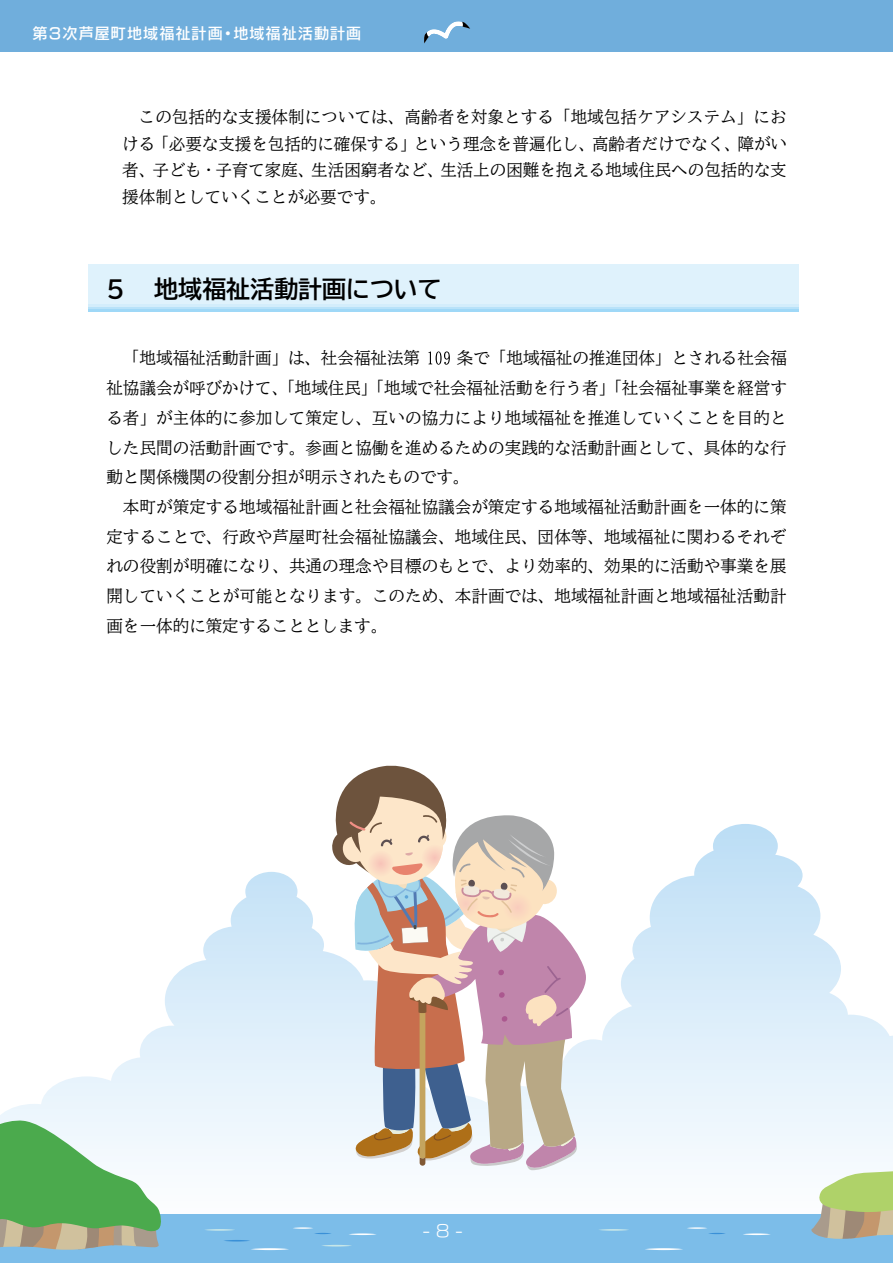
<style>
.page{position:relative;width:893px;height:1263px;background:#fff}
.page>*{position:absolute;margin:0;border:0;box-sizing:border-box;transform-origin:0 0}
.t1{font:700 24px "BIZUDP Gothic";color:#000}
.t2{font:16.5px/29.7px "BIZUD Mincho";color:#000;text-align:justify}
.t3{font:16.5px "New Rodin Pro M";color:#fff}
.t4{font:15px "New Rodin Pro DB";letter-spacing:.075em;color:#fff}
</style>
<div class="page">
<svg style="left:0;top:824px;width:893px;height:347px"></svg>
<div style="left:0;top:1214px;width:893px;height:49px;background:#7cbde9"></div>
<svg style="left:205px;top:1229px;width:30px;height:2px"></svg>
<svg style="left:322px;top:1245px;width:30px;height:1px"></svg>
<svg style="left:251px;top:1248px;width:38px;height:2px"></svg>
<svg style="left:349px;top:1233px;width:27px;height:2px"></svg>
<svg style="left:224px;top:1240px;width:26px;height:1px"></svg>
<svg style="left:293px;top:1227px;width:38px;height:7px"></svg>
<svg style="left:599px;top:1229px;width:30px;height:2px"></svg>
<svg style="left:645px;top:1248px;width:38px;height:2px"></svg>
<svg style="left:743px;top:1233px;width:28px;height:2px"></svg>
<svg style="left:687px;top:1227px;width:38px;height:7px"></svg>
<div style="left:89px;top:269px;width:710px;height:42px;background:#9fd8f7"></div>
<div style="left:89px;top:267px;width:710px;height:42px;background:#b8e2f9"></div>
<div style="left:89px;top:264px;width:710px;height:43px;background:#d3edfb"></div>
<div style="left:89px;top:264px;width:710px;height:40px;background:#dff2fc"></div>
<svg style="left:0;top:1118px;width:163px;height:132px"></svg>
<svg style="left:809px;top:1170px;width:84px;height:69px"></svg>
<svg style="left:331px;top:765px;width:255px;height:405px"></svg>
<div style="left:0;top:0;width:893px;height:52px;background:#70aedc"></div>
<svg style="left:428px;top:351px;width:22px;height:14px"></svg>
<svg style="left:424px;top:21px;width:46px;height:23px"></svg>
<p class="t4" style="left:32px;top:21px;width:330px">第３次芦屋町地域福祉計画・地域福祉活動計画</p>
<p class="t2" style="left:122px;top:104px;width:666px;line-height:26.5px;text-indent:16px">この包括的な支援体制については、高齢者を対象とする「地域包括ケアシステム」における「必要な支援を包括的に確保する」という理念を普遍化し、高齢者だけでなく、障がい者、子ども・子育て家庭、生活困窮者など、生活上の困難を抱える地域住民への包括的な支援体制としていくことが必要です。</p>
<h1 class="t1" style="left:106px;top:277px;width:337px">５ 地域福祉活動計画について</h1>
<p class="t2" style="left:106px;top:343px;width:682px;text-indent:350px">条で「地域福祉の推進団体」とされる社会福祉協議会が呼びかけて、「地域住民」「地域で社会福祉活動を行う者」「社会福祉事業を経営する者」が主体的に参加して策定し、互いの協力により地域福祉を推進していくことを目的とした民間の活動計画です。参画と協働を進めるための実践的な活動計画として、具体的な行動と関係機関の役割分担が明示されたものです。</p>
<p class="t2" style="left:106px;top:492px;width:682px;text-indent:17px">本町が策定する地域福祉計画と社会福祉協議会が策定する地域福祉活動計画を一体的に策定することで、行政や芦屋町社会福祉協議会、地域住民、団体等、地域福祉に関わるそれぞれの役割が明確になり、共通の理念や目標のもとで、より効率的、効果的に活動や事業を展開していくことが可能となります。このため、本計画では、地域福祉計画と地域福祉活動計画を一体的に策定することとします。</p>
<p class="t2" style="left:123px;top:343px;width:299px">「地域福祉活動計画」は、社会福祉法第</p>
<p class="t3" style="left:423px;top:1216px;width:41px">- 8 -</p>
</div>
